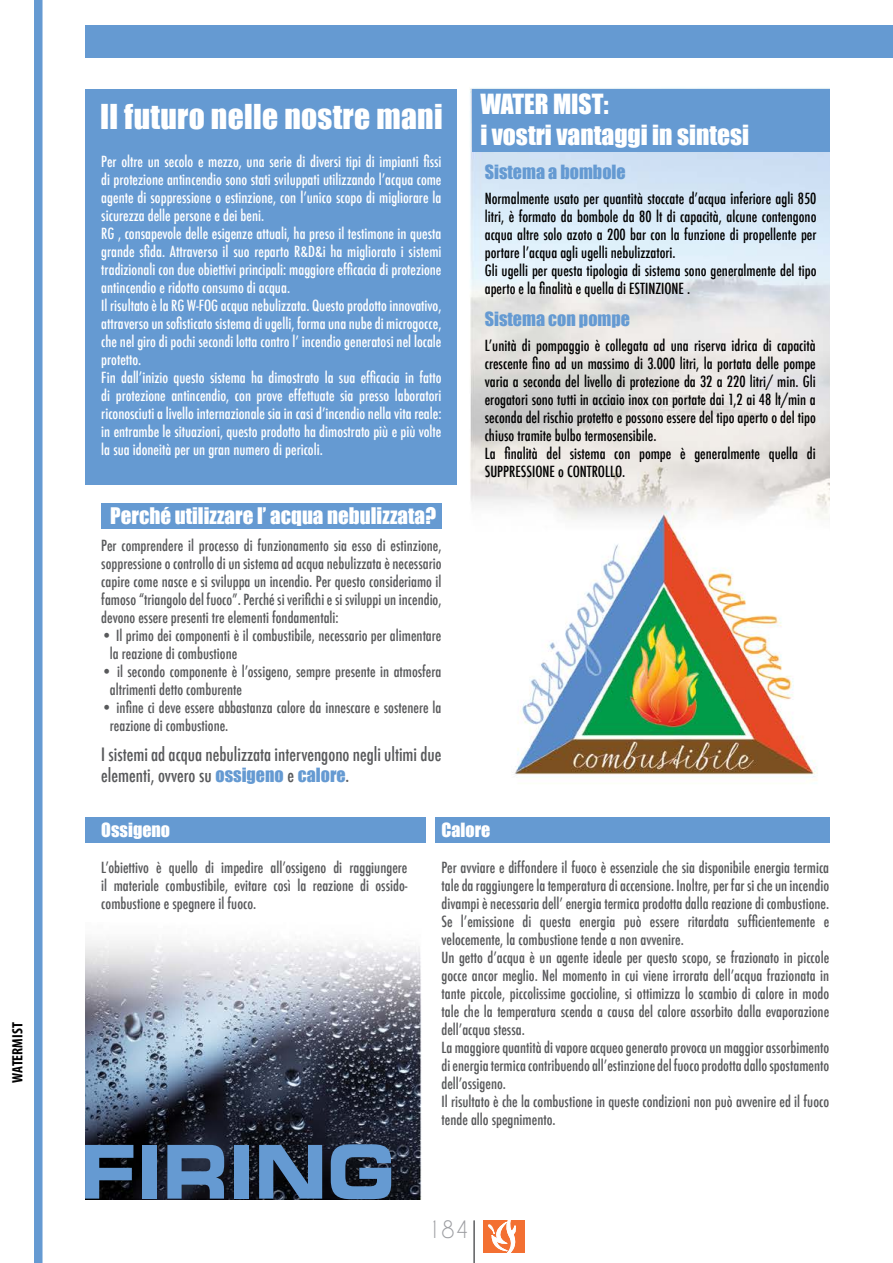
<style>
.page{position:relative;width:893px;height:1263px;background:#fff}
.page>*{position:absolute;margin:0;border:0;box-sizing:border-box;transform-origin:0 0}
.t1{font:31.5px "Impact";letter-spacing:.01em;color:#fff}
.t2{font:25.5px/30.6px "Impact";color:#fff}
.t3{font:22.5px "Caviar Dreams";color:#9d9ea2}
.t4{font:21px "Impact";color:#fff}
.t5{font:500 condensed 18px/21.6px "Futura";color:#58595b}
.t6{font:18px "Impact";color:#659ad2}
.t7{font:18px "Impact";color:#fff}
.t8{font:500 condensed 15px/18px "Futura";color:#58595b}
.t9{font:500 condensed 15px/18px "Futura";color:#fff}
.t10{font:500 condensed 15px/18px "Futura";color:#000}
.t11{font:700 condensed 15px "Myriad Pro";color:#000}
.s1{font-family:"Impact";font-weight:400;font-stretch:normal;color:#659ad2}
</style>
<div class="page">
<svg style="left:34px;top:0;width:9px;height:1263px"></svg>
<img style="left:86px;top:88px;width:743px;height:1111px">
<div style="left:86px;top:89px;width:371px;height:395px;background:#659ad2"></div>
<svg style="left:85px;top:1145px;width:48px;height:53px"></svg>
<div style="left:143px;top:1145px;width:14px;height:53px;background:#659ad2"></div>
<svg style="left:167px;top:1145px;width:57px;height:53px"></svg>
<div style="left:235px;top:1145px;width:14px;height:53px;background:#659ad2"></div>
<svg style="left:259px;top:1145px;width:63px;height:53px"></svg>
<svg style="left:331px;top:1144px;width:60px;height:55px"></svg>
<div style="left:101px;top:503px;width:340px;height:25px;background:#659ad2"></div>
<div style="left:86px;top:26px;width:807px;height:32px;background:#659ad2"></div>
<div style="left:86px;top:817px;width:340px;height:25px;background:#659ad2"></div>
<div style="left:435px;top:817px;width:394px;height:25px;background:#659ad2"></div>
<div style="left:472px;top:89px;width:357px;height:63px;background:#659ad2"></div>
<div style="left:484px;top:1220px;width:41px;height:33px;background:#f37032"></div>
<hr style="left:474px;top:1220px;width:1px;height:43px;background:#58595b">
<svg style="left:488px;top:1220px;width:28px;height:33px"></svg>
<p class="t11" style="left:9px;top:1082px;width:61px;rotate:-90deg">WATERMIST</p>
<h1 class="t1" style="left:100px;top:92px;width:344px">Il futuro nelle nostre mani</h1>
<p class="t9" style="left:101px;top:153px;width:342px">Per oltre un secolo e mezzo, una serie di diversi tipi di impianti fissi di protezione antincendio sono stati sviluppati utilizzando l’acqua come agente di soppressione o estinzione, con l’unico scopo di migliorare la sicurezza delle persone e dei beni.<br>RG , consapevole delle esigenze attuali, ha preso il testimone in questa grande sfida. Attraverso il suo reparto R&amp;D&amp;i ha migliorato i sistemi tradizionali con due obiettivi principali: maggiore efficacia di protezione antincendio e ridotto consumo di acqua.<br>Il risultato è la RG W-FOG acqua nebulizzata. Questo prodotto innovativo, attraverso un sofisticato sistema di ugelli, forma una nube di microgocce, che nel giro di pochi secondi lotta contro l’ incendio generatosi nel locale protetto.<br>Fin dall’inizio questo sistema ha dimostrato la sua efficacia in fatto di protezione antincendio, con prove effettuate sia presso laboratori riconosciuti a livello internazionale sia in casi d’incendio nella vita reale: in entrambe le situazioni, questo prodotto ha dimostrato più e più volte la sua idoneità per un gran numero di pericoli.</p>
<h3 class="t4" style="left:110px;top:499px;width:327px">Perché utilizzare l’ acqua nebulizzata?</h3>
<p class="t8" style="left:101px;top:536px;width:342px;text-align:justify">Per comprendere il processo di funzionamento sia esso di estinzione, soppressione o controllo di un sistema ad acqua nebulizzata è necessario capire come nasce e si sviluppa un incendio. Per questo consideriamo il famoso “triangolo del fuoco”. Perché si verifichi e si sviluppi un incendio, devono essere presenti tre elementi fondamentali:</p>
<p class="t8" style="left:110px;top:626px;width:333px;text-indent:-9px">• Il primo dei componenti è il combustibile, necessario per alimentare la reazione di combustione</p>
<p class="t8" style="left:110px;top:662px;width:333px;text-indent:-9px">• il secondo componente è l’ossigeno, sempre presente in atmosfera altrimenti detto comburente</p>
<p class="t8" style="left:110px;top:698px;width:333px;text-indent:-9px">• infine ci deve essere abbastanza calore da innescare e sostenere la reazione di combustione.</p>
<h2 class="t2" style="left:480px;top:88px;width:270px">WATER MIST:<br>i vostri vantaggi in sintesi</h2>
<p class="t6" style="left:485px;top:158px;width:142px">Sistema a bombole</p>
<p class="t10" style="left:485px;top:190px;width:333px">Normalmente usato per quantità stoccate d’acqua inferiore agli 850 litri, è formato da bombole da 80 lt di capacità, alcune contengono acqua altre solo azoto a 200 bar con la funzione di propellente per portare l’acqua agli ugelli nebulizzatori.<br>Gli ugelli per questa tipologia di sistema sono generalmente del tipo aperto e la finalità e quella di ESTINZIONE .</p>
<p class="t6" style="left:485px;top:304px;width:147px">Sistema con pompe</p>
<p class="t10" style="left:485px;top:337px;width:333px">L’unità di pompaggio è collegata ad una riserva idrica di capacità crescente fino ad un massimo di 3.000 litri, la portata delle pompe varia a seconda del livello di protezione da 32 a 220 litri/ min. Gli erogatori sono tutti in acciaio inox con portate dai 1,2 ai 48 lt/min a seconda del rischio protetto e possono essere del tipo aperto o del tipo chiuso tramite bulbo termosensibile.<br>La finalità del sistema con pompe è generalmente quella di SUPPRESSIONE o CONTROLLO.</p>
<p class="t5" style="left:101px;top:743px;width:342px">I sistemi ad acqua nebulizzata intervengono negli ultimi due elementi, ovvero su <span class="s1">ossigeno</span> e <span class="s1">calore</span>.</p>
<p class="t7" style="left:101px;top:816px;width:70px">Ossigeno</p>
<p class="t8" style="left:101px;top:859px;width:308px;text-align:justify">L’obiettivo è quello di impedire all’ossigeno di raggiungere il materiale combustibile, evitare così la reazione di ossido&shy;combustione e spegnere il fuoco.</p>
<p class="t7" style="left:441px;top:816px;width:50px">Calore</p>
<p class="t8" style="left:441px;top:859px;width:389px">Per avviare e diffondere il fuoco è essenziale che sia disponibile energia termica tale da raggiungere la temperatura di accensione. Inoltre, per far si che un incendio divampi è necessaria dell’ energia termica prodotta dalla reazione di combustione.<br>Se l’emissione di questa energia può essere ritardata sufficientemente e velocemente, la combustione tende a non avvenire.<br>Un getto d’acqua è un agente ideale per questo scopo, se frazionato in piccole gocce ancor meglio. Nel momento in cui viene irrorata dell’acqua frazionata in tante piccole, piccolissime goccioline, si ottimizza lo scambio di calore in modo tale che la temperatura scenda a causa del calore assorbito dalla evaporazione dell’acqua stessa.<br>La maggiore quantità di vapore acqueo generato provoca un maggior assorbimento di energia termica contribuendo all’estinzione del fuoco prodotta dallo spostamento dell’ossigeno.<br>Il risultato è che la combustione in queste condizioni non può avvenire ed il fuoco tende allo spegnimento.</p>
<h3 class="t3" style="left:428px;top:1216px;width:43px">184</h3>
</div>
